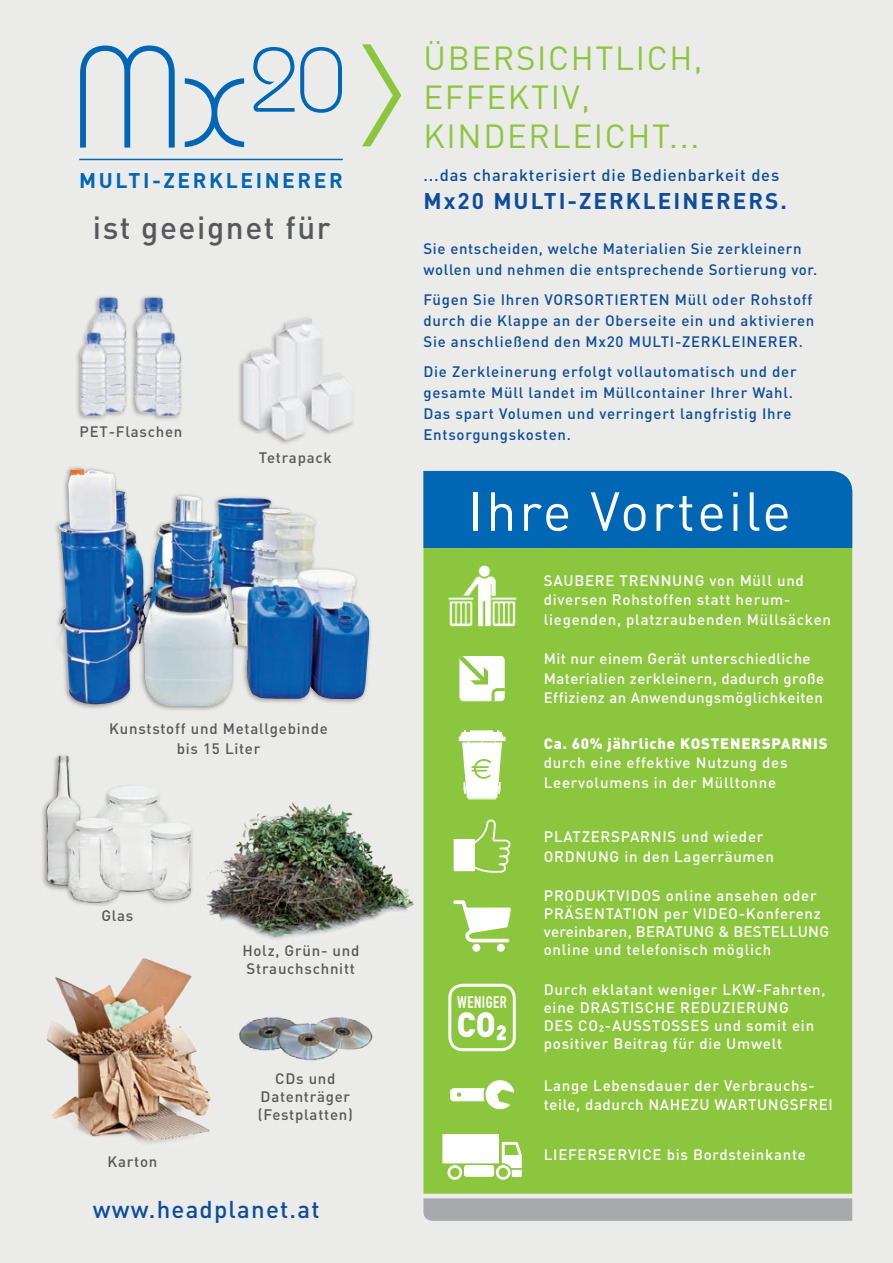
<style>
.page{position:relative;width:893px;height:1263px;background:#ebebe9}
.page>*{position:absolute;margin:0;border:0;box-sizing:border-box;transform-origin:0 0}
.t1{font:54px "DIN Pro";letter-spacing:.05em;color:#fff}
.t2{font:900 34.65px "DIN Pro";color:#fff;scale:.9 1}
.t3{font:33px/39px "DIN Pro";letter-spacing:.05em;color:#8bc63e}
.t4{font:500 31.5px "DIN Pro";letter-spacing:.05em;color:#57585a}
.t5{font:500 24px "DIN Pro";letter-spacing:.05em;color:#0d4d9b}
.t6{font:700 22.5px "DIN Pro";letter-spacing:.09em;color:#0d4d9b}
.t7{font:700 21px "DIN Pro";letter-spacing:.125em;color:#0166b3}
.t8{font:500 16.5px "DIN Pro";letter-spacing:.05em;color:#0d4d9b}
.t9{font:700 16.5px "DIN Condensed";letter-spacing:.03em;color:#fff}
.t10{font:500 15px/18px "DIN Pro";letter-spacing:.05em;color:#fff}
.t11{font:500 15px/21px "DIN Pro";letter-spacing:.05em;color:#0d4d9b}
.t12{font:500 15px/18px "DIN Pro";letter-spacing:.05em;color:#57585a;text-align:center}
.t13{font:500 15px/19.5px "DIN Pro";letter-spacing:.03em;color:#fff}
.t14{font:900 15px "DIN Pro";letter-spacing:.05em;color:#fff}
</style>
<div class="page">
<div style="left:423px;top:548px;width:429px;height:646px;background:#8bc63e"></div>
<div style="left:423px;top:471px;width:429px;height:77px;background:#0166b3"></div>
<svg style="left:423px;top:1198px;width:429px;height:23px;background:#a9aaae"></svg>
<svg style="left:362px;top:44px;width:39px;height:102px"></svg>
<hr style="left:79px;top:159px;width:264px;height:1px;background:#0166b3">
<svg style="left:80px;top:45px;width:95px;height:103px"></svg>
<svg style="left:185px;top:78px;width:59px;height:69px"></svg>
<svg style="left:253px;top:47px;width:89px;height:66px"></svg>
<img style="left:207px;top:802px;width:207px;height:138px">
<img style="left:133px;top:296px;width:49px;height:124px">
<img style="left:76px;top:296px;width:57px;height:124px">
<img style="left:272px;top:317px;width:81px;height:117px">
<img style="left:240px;top:343px;width:71px;height:100px">
<img style="left:46px;top:958px;width:165px;height:186px">
<img style="left:239px;top:1017px;width:134px;height:44px">
<div style="left:40px;top:752px;width:43px;height:140px;background:#231f20;opacity:.4"></div>
<img style="left:46px;top:755px;width:35px;height:131px">
<div style="left:62px;top:783px;width:132px;height:124px;background:#231f20;opacity:.4"></div>
<img style="left:64px;top:782px;width:130px;height:122px">
<div style="left:53px;top:465px;width:319px;height:247px;background:#231f20;opacity:.4"></div>
<img style="left:59px;top:469px;width:153px;height:237px">
<img style="left:444px;top:557px;width:76px;height:78px">
<svg style="left:453px;top:900px;width:58px;height:42px;background:#c3e19c"></svg>
<div style="left:472px;top:944px;width:8px;height:8px;background:#fff;border-radius:50%"></div>
<div style="left:497px;top:944px;width:8px;height:8px;background:#fff;border-radius:50%"></div>
<div style="left:454px;top:839px;width:21px;height:32px;background:#fff"></div>
<svg style="left:473px;top:819px;width:37px;height:54px;background:#9ecf5e"></svg>
<svg style="left:459px;top:731px;width:46px;height:68px;background:#e1f0cd"></svg>
<svg style="left:459px;top:656px;width:46px;height:45px;background:#eaf5dd"></svg>
<svg style="left:450px;top:1079px;width:64px;height:31px;background:#bfdf95"></svg>
<svg style="left:447px;top:1165px;width:15px;height:15px"></svg>
<div style="left:442px;top:1134px;width:57px;height:29px;background:#fff"></div>
<div style="left:464px;top:1165px;width:30px;height:12px;background:#fff;border-radius:2px"></div>
<svg style="left:496px;top:1142px;width:26px;height:38px"></svg>
<div style="left:448px;top:984px;width:68px;height:67px;border:3px solid #fff;border-radius:13px"></div>
<h3 class="t7" style="left:79px;top:166px;width:265px">MULTI-ZERKLEINERER</h3>
<h3 class="t4" style="left:93px;top:206px;width:239px">ist geeignet für</h3>
<p class="t12" style="left:80px;top:422px;width:104px">PET-Flaschen</p>
<p class="t12" style="left:259px;top:448px;width:74px">Tetrapack</p>
<p class="t12" style="left:109px;top:718px;width:220px;line-height:19.5px">Kunststoff und Metallgebinde bis 15 Liter</p>
<p class="t12" style="left:101px;top:906px;width:34px">Glas</p>
<p class="t12" style="left:108px;top:1152px;width:51px">Karton</p>
<p class="t12" style="left:242px;top:941px;width:118px;text-align:left">Holz, Grün- und<br>Strauchschnitt</p>
<p class="t12" style="left:258px;top:1069px;width:97px">CDs und<br>Datenträger (Festplatten)</p>
<h3 class="t5" style="left:93px;top:1193px;width:228px">www.headplanet.at</h3>
<h3 class="t3" style="left:423px;top:37px;width:281px">ÜBERSICHTLICH,<br>EFFEKTIV,<br>KINDERLEICHT...</h3>
<p class="t8" style="left:423px;top:163px;width:357px">...das charakterisiert die Bedienbarkeit des</p>
<h3 class="t6" style="left:423px;top:186px;width:365px">Mx20 MULTI-ZERKLEINERERS.</h3>
<p class="t11" style="left:423px;top:237px;width:395px">Sie entscheiden, welche Materialien Sie zerkleinern wollen und nehmen die entsprechende Sortierung vor.</p>
<p class="t11" style="left:423px;top:288px;width:392px">Fügen Sie Ihren VORSORTIERTEN Müll oder Rohstoff durch die Klappe an der Oberseite ein und aktivieren<br>Sie anschließend den Mx20 MULTI-ZERKLEINERER.</p>
<p class="t11" style="left:423px;top:360px;width:375px">Die Zerkleinerung erfolgt vollautomatisch und der gesamte Müll landet im Müllcontainer Ihrer Wahl.<br>Das spart Volumen und verringert langfristig Ihre Entsorgungskosten.</p>
<h1 class="t1" style="left:468px;top:475px;width:324px">Ihre Vorteile</h1>
<p class="t10" style="left:544px;top:570px;width:289px;line-height:19.5px">SAUBERE TRENNUNG von Müll und diversen Rohstoffen statt herum&shy;liegenden, platzraubenden Müllsäcken</p>
<p class="t13" style="left:544px;top:648px;width:282px">Mit nur einem Gerät unterschiedliche<br>Materialien zerkleinern, dadurch große<br>Effizienz an Anwendungsmöglichkeiten</p>
<p class="t14" style="left:544px;top:733px;width:285px">Ca. 60% jährliche KOSTENERSPARNIS</p>
<p class="t10" style="left:544px;top:752px;width:245px;line-height:19.5px">durch eine effektive Nutzung des<br>Leervolumens in der Mülltonne</p>
<p class="t9" style="left:457px;top:993px;width:51px">WENIGER</p>
<h2 class="t2" style="left:457px;top:1000px;width:57px">CO²</h2>
<p class="t10" style="left:544px;top:826px;width:232px;line-height:19.5px">PLATZERSPARNIS und wieder<br>ORDNUNG in den Lagerräumen</p>
<p class="t10" style="left:544px;top:886px;width:287px">PRODUKTVIDOS online ansehen oder PRÄSENTATION per VIDEO-Konferenz vereinbaren, BERATUNG &amp; BESTELLUNG online und telefonisch möglich</p>
<p class="t10" style="left:544px;top:980px;width:283px">Durch eklatant weniger LKW-Fahrten, eine DRASTISCHE REDUZIERUNG<br>DES CO²-AUSSTOSSES und somit ein positiver Beitrag für die Umwelt</p>
<p class="t10" style="left:544px;top:1075px;width:291px;line-height:19.5px">Lange Lebensdauer der Verbrauchs&shy;teile, dadurch NAHEZU WARTUNGSFREI</p>
<p class="t10" style="left:544px;top:1144px;width:264px">LIEFERSERVICE bis Bordsteinkante</p>
</div>
